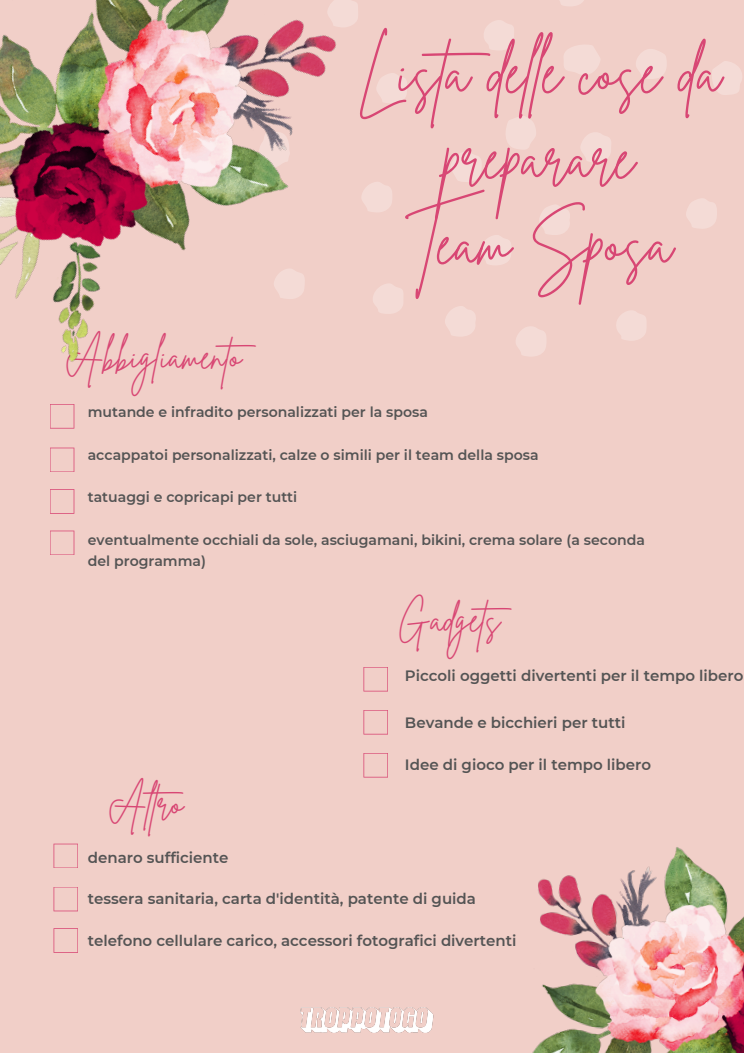
<style>
.page{position:relative;width:744px;height:1053px;background:#fff}
.page>*{position:absolute;margin:0;border:0;box-sizing:border-box;transform-origin:0 0}
.t1{font:61.16px/85.5px "Brittany Signature";color:#d84774;text-align:center}
.t2{font:36px "Brittany Signature";color:#d84774}
.t3{font:600 15px "Montserrat";color:#545454}
.t4{font:600 14.08px/21.3px "Montserrat";color:#545454}
</style>
<div class="page">
<div style="left:0;top:0;width:744px;height:1052px;background:#f1cfc8"></div>
<svg style="left:50px;top:447px;width:24px;height:25px"></svg>
<svg style="left:50px;top:489px;width:24px;height:24px"></svg>
<svg style="left:50px;top:530px;width:24px;height:25px"></svg>
<svg style="left:712px;top:61px;width:30px;height:34px"></svg>
<svg style="left:564px;top:45px;width:36px;height:30px"></svg>
<svg style="left:506px;top:116px;width:30px;height:33px"></svg>
<svg style="left:686px;top:198px;width:31px;height:31px"></svg>
<svg style="left:539px;top:205px;width:31px;height:30px"></svg>
<svg style="left:481px;top:235px;width:30px;height:30px"></svg>
<svg style="left:484px;top:20px;width:30px;height:30px"></svg>
<svg style="left:445px;top:306px;width:31px;height:30px"></svg>
<svg style="left:516px;top:326px;width:30px;height:30px"></svg>
<svg style="left:451px;top:152px;width:31px;height:30px"></svg>
<svg style="left:560px;top:0;width:24px;height:6px"></svg>
<svg style="left:636px;top:49px;width:31px;height:30px"></svg>
<svg style="left:581px;top:132px;width:30px;height:30px"></svg>
<svg style="left:616px;top:311px;width:30px;height:30px"></svg>
<svg style="left:363px;top:667px;width:25px;height:24px"></svg>
<svg style="left:363px;top:710px;width:25px;height:24px"></svg>
<svg style="left:363px;top:753px;width:25px;height:24px"></svg>
<img style="left:0;top:0;width:407px;height:429px">
<img style="left:532px;top:847px;width:212px;height:205px">
<svg style="left:54px;top:843px;width:24px;height:25px"></svg>
<svg style="left:54px;top:887px;width:24px;height:24px"></svg>
<svg style="left:54px;top:928px;width:24px;height:24px"></svg>
<img style="left:300px;top:1007px;width:134px;height:26px">
<p class="t2" style="left:65px;top:332px;width:202px">Abbigliamento</p>
<p class="t1" style="left:357px;top:31px;width:366px">Lista delle cose da preparare<br>Team Sposa</p>
<p class="t4" style="left:88px;top:401px;width:342px">mutande e infradito personalizzati per la sposa</p>
<p class="t4" style="left:88px;top:444px;width:452px">accappatoi personalizzati, calze o simili per il team della sposa</p>
<h1 class="t4" style="left:88px;top:486px;width:211px">tatuaggi e copricapi per tutti</h1>
<h2 class="t4" style="left:88px;top:529px;width:559px">eventualmente occhiali da sole, asciugamani, bikini, crema solare (a seconda del programma)</h2>
<h2 class="t2" style="left:398px;top:595px;width:125px">Gadgets</h2>
<p class="t2" style="left:108px;top:779px;width:87px">Altro</p>
<p class="t3" style="left:405px;top:666px;width:340px">Piccoli oggetti divertenti per il tempo libero</p>
<p class="t3" style="left:405px;top:714px;width:222px">Bevande e bicchieri per tutti</p>
<p class="t3" style="left:405px;top:756px;width:248px">Idee di gioco per il tempo libero</p>
<p class="t3" style="left:88px;top:848px;width:142px">denaro sufficiente</p>
<p class="t3" style="left:88px;top:889px;width:390px">tessera sanitaria, carta d'identità, patente di guida</p>
<p class="t3" style="left:88px;top:931px;width:430px">telefono cellulare carico, accessori fotografici divertenti</p>
</div>
